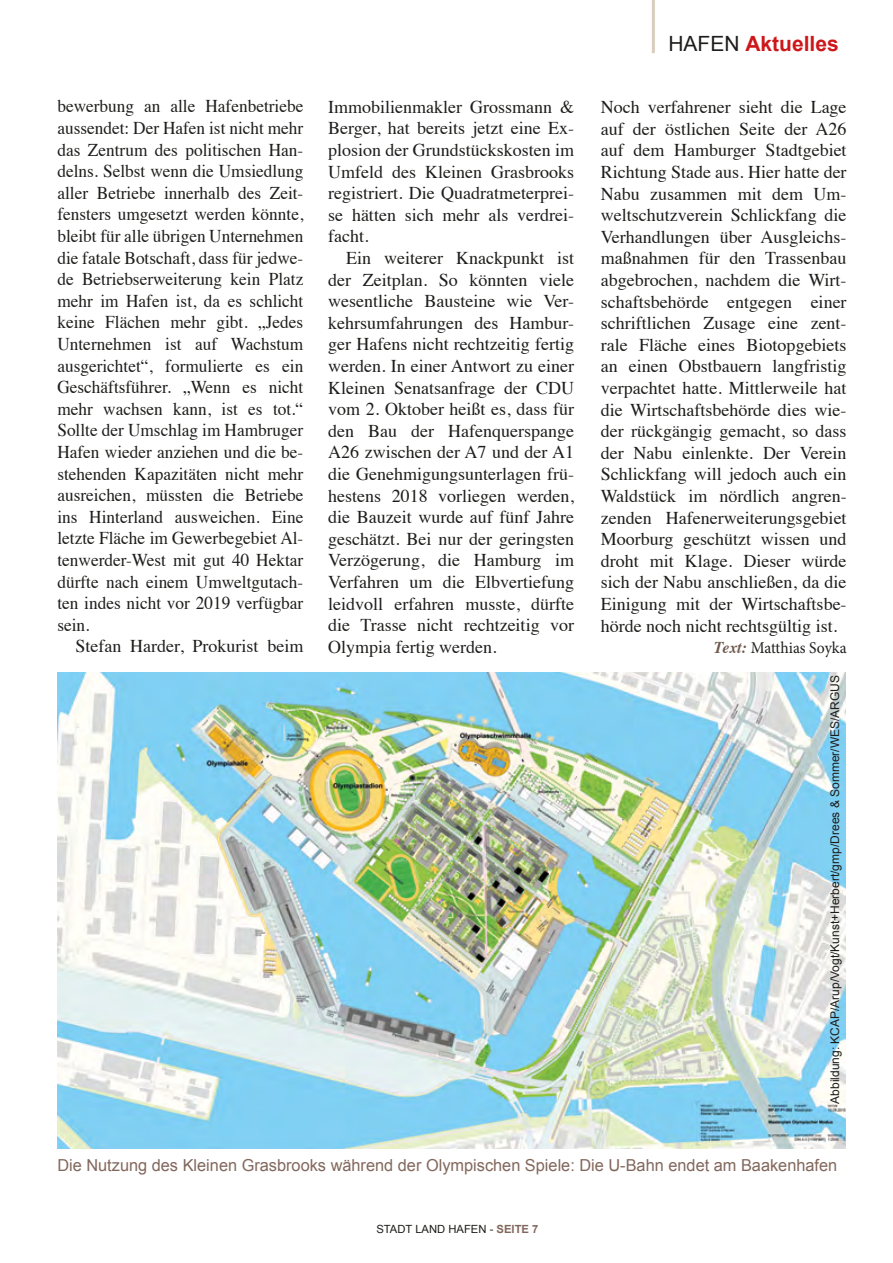
<style>
.page{position:relative;width:893px;height:1263px;background:#fff}
.page>*{position:absolute;margin:0;border:0;box-sizing:border-box;transform-origin:0 0}
.t1{font:700 21px "Arial";color:#cd171a}
.t2{font:18px/21.6px "Times";color:#1d1d1b;text-align:justify}
.t3{font:18px/21.6px "Times";color:#1d1d1b;text-align:justify;scale:.96 1}
.t4{font:16.5px "Arial";color:#82675c}
.t5{font:16.5px "Minion Pro";color:#1d1d1b;scale:.95 1}
.t6{font:12px "Arial";color:#1d1d1b}
.t7{font:11.25px "Arial";color:#1d1d1b}
.s1{font-weight:400;color:#1d1d1b}
.s2{font-family:"Times";font-weight:700;font-style:italic;color:#70594f}
.s3{font-weight:700;color:#82675c}
</style>
<div class="page">
<hr style="left:652px;top:0;width:3px;height:53px;background:#d9cebd">
<img style="left:57px;top:672px;width:789px;height:476px">
<p class="t3" style="left:57px;top:94px;width:258px">bewerbung an alle Hafenbetriebe aussendet: Der Hafen ist nicht mehr das Zentrum des politischen Han&shy;delns. Selbst wenn die Umsiedlung aller Betriebe innerhalb des Zeit&shy;fensters umgesetzt werden könnte, bleibt für alle übrigen Unternehmen die fatale Botschaft, dass für jedwe&shy;de Betriebserweiterung kein Platz mehr im Hafen ist, da es schlicht keine Flächen mehr gibt. „Jedes Unternehmen ist auf Wachstum ausgerichtet“, formulierte es ein Geschäftsführer. „Wenn es nicht mehr wachsen kann, ist es tot.“ Sollte der Umschlag im Hambruger Hafen wieder anziehen und die be&shy;stehenden Kapazitäten nicht mehr ausreichen, müssten die Betriebe ins Hinterland ausweichen. Eine letzte Fläche im Gewerbegebiet Al&shy;tenwerder-West mit gut 40 Hektar dürfte nach einem Umweltgutach&shy;ten indes nicht vor 2019 verfügbar sein.</p>
<p class="t2" style="left:75px;top:634px;width:229px">Stefan Harder, Prokurist beim</p>
<p class="t2" style="left:328px;top:94px;width:247px">Immobilienmakler Grossmann &amp; Berger, hat bereits jetzt eine Ex&shy;plosion der Grundstückskosten im Umfeld des Kleinen Grasbrooks registriert. Die Quadratmeterprei&shy;se hätten sich mehr als verdrei&shy;facht.</p>
<p class="t2" style="left:328px;top:245px;width:247px;text-indent:18px">Ein weiterer Knackpunkt ist der Zeitplan. So könnten viele wesentliche Bausteine wie Ver&shy;kehrsumfahrungen des Hambur&shy;ger Hafens nicht rechtzeitig fertig werden. In einer Antwort zu einer Kleinen Senatsanfrage der CDU vom 2. Oktober heißt es, dass für den Bau der Hafenquerspange A26 zwischen der A7 und der A1 die Genehmigungsunterlagen frü&shy;hestens 2018 vorliegen werden, die Bauzeit wurde auf fünf Jahre geschätzt. Bei nur der geringsten Verzögerung, die Hamburg im Verfahren um die Elbvertiefung leidvoll erfahren musste, dürfte die Trasse nicht rechtzeitig vor Olympia fertig werden.</p>
<p class="t1" style="left:668px;top:30px;width:172px"><span class="s1">HAFEN</span> Aktuelles</p>
<p class="t2" style="left:601px;top:95px;width:247px">Noch verfahrener sieht die Lage auf der östlichen Seite der A26 auf dem Hamburger Stadtgebiet Richtung Stade aus. Hier hatte der Nabu zusammen mit dem Um&shy;weltschutzverein Schlickfang die Verhandlungen über Ausgleichs&shy;maßnahmen für den Trassenbau abgebrochen, nachdem die Wirt&shy;schaftsbehörde entgegen einer schriftlichen Zusage eine zent&shy;rale Fläche eines Biotopgebiets an einen Obstbauern langfristig verpachtet hatte. Mittlerweile hat die Wirtschaftsbehörde dies wie&shy;der rückgängig gemacht, so dass der Nabu einlenkte. Der Verein Schlickfang will jedoch auch ein Waldstück im nördlich angren&shy;zenden Hafenerweiterungsgebiet Moorburg geschützt wissen und droht mit Klage. Dieser würde sich der Nabu anschließen, da die Einigung mit der Wirtschaftsbe&shy;hörde noch nicht rechtsgültig ist.</p>
<p class="t5" style="left:714px;top:637px;width:141px"><span class="s2">Text:</span> Matthias Soyka</p>
<p class="t6" style="left:827px;top:1104px;width:430px;rotate:-90deg">Abbildung: KCAP/Arup/Vogt/Kunst+Herbert/gmp/Drees &amp; Sommer/WES/ARGUS</p>
<p class="t4" style="left:57px;top:1154px;width:781px">Die Nutzung des Kleinen Grasbrooks während der Olympischen Spiele: Die U-Bahn endet am Baakenhafen</p>
<p class="t7" style="left:376px;top:1221px;width:164px">STADT LAND HAFEN - <span class="s3">SEITE 7</span></p>
</div>
